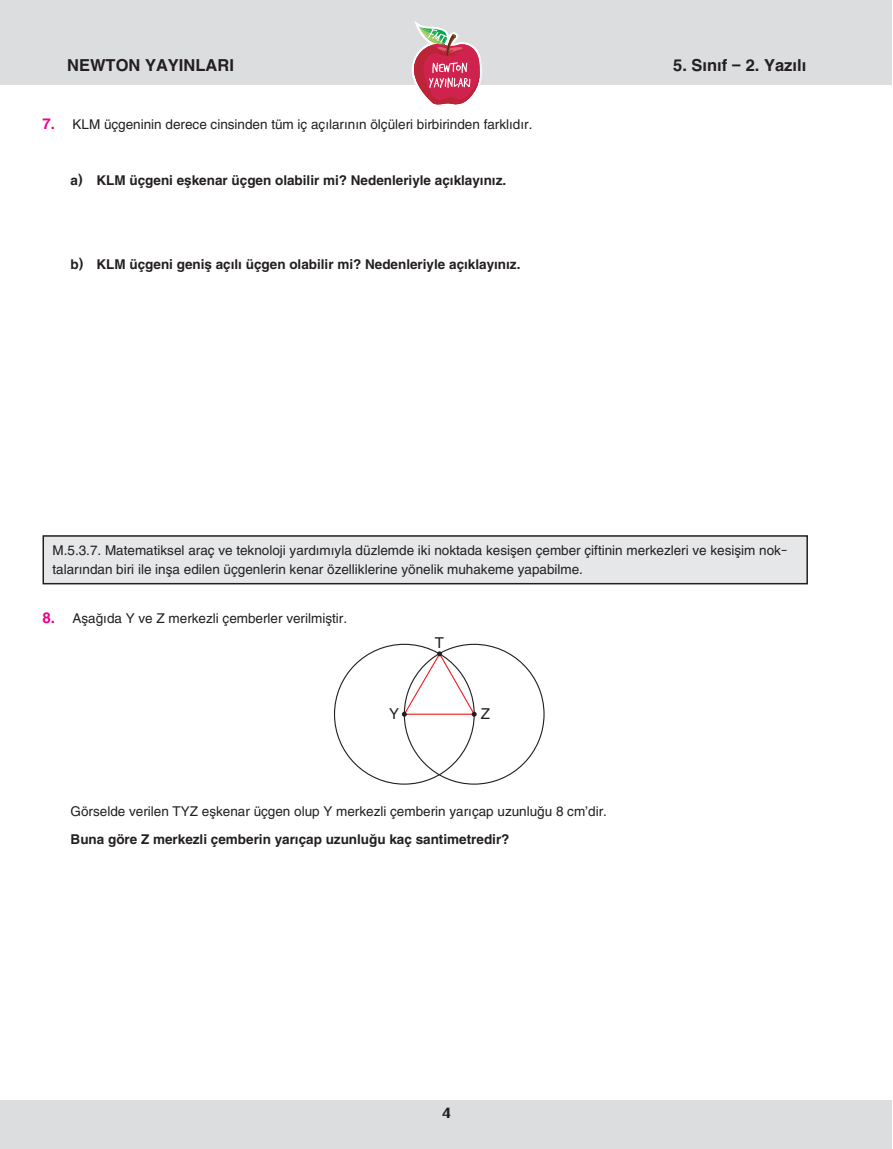
<style>
.page{position:relative;width:893px;height:1149px;background:#fff}
.page>*{position:absolute;margin:0;border:0;box-sizing:border-box;transform-origin:0 0}
.t1{font:700 16.5px "Helvetica BES";color:#231f20}
.t2{font:15px "Helvetica BES";color:#231f20}
.t3{font:700 15px "Dax";color:#231f20;scale:1.1 1}
.Tablo_ici{font:13.5px/19.5px "Helvetica BES";color:#231f20}
.soru_bold{font:700 13.5px "Helvetica BES";color:#231f20}
.soru_regular{font:13.5px "Helvetica BES";color:#231f20}
.s1{font-weight:700;font-size:15px;color:#ed028c}
</style>
<div class="page">
<div style="left:0;top:1099px;width:892px;height:49px;background:#dcdddf"></div>
<div style="left:0;top:0;width:892px;height:85px;background:#dcdddf"></div>
<svg style="left:412px;top:21px;width:70px;height:84px"></svg>
<div style="left:43px;top:536px;width:764px;height:47px;background:#e6e7e9"></div>
<div style="left:43px;top:535px;width:765px;height:49px;border:2px solid #231f20"></div>
<svg style="left:402px;top:651px;width:75px;height:65px"></svg>
<p class="t1" style="left:67px;top:52px;width:168px">NEWTON YAYINLARI</p>
<p class="t1" style="left:673px;top:52px;width:134px">5. Sınıf – 2. Yazılı</p>
<p class="Tablo_ici" style="left:43px;top:113px;width:491px"><span class="s1">7.</span> KLM üçgeninin derece cinsinden tüm iç açılarının ölçüleri birbirinden farklıdır.</p>
<p class="soru_bold" style="left:71px;top:170px;width:437px">a) KLM üçgeni eşkenar üçgen olabilir mi? Nedenleriyle açıklayınız.</p>
<p class="soru_bold" style="left:71px;top:254px;width:451px">b) KLM üçgeni geniş açılı üçgen olabilir mi? Nedenleriyle açıklayınız.</p>
<p class="Tablo_ici" style="left:53px;top:539px;width:736px">M.5.3.7. Matematiksel araç ve teknoloji yardımıyla düzlemde iki noktada kesişen çember çiftinin merkezleri ve kesişim nok&shy;talarından biri ile inşa edilen üçgenlerin kenar özelliklerine yönelik muhakeme yapabilme.</p>
<p class="Tablo_ici" style="left:43px;top:607px;width:306px"><span class="s1">8.</span> Aşağıda Y ve Z merkezli çemberler verilmiştir.</p>
<p class="t2" style="left:435px;top:630px;width:11px">T</p>
<p class="t2" style="left:389px;top:701px;width:12px">Y</p>
<p class="t2" style="left:481px;top:701px;width:11px">Z</p>
<p class="soru_regular" style="left:71px;top:800px;width:538px">Görselde verilen TYZ eşkenar üçgen olup Y merkezli çemberin yarıçap uzunluğu 8 cm’dir.</p>
<p class="soru_bold" style="left:71px;top:828px;width:440px">Buna göre Z merkezli çemberin yarıçap uzunluğu kaç santimetredir?</p>
<p class="t3" style="left:442px;top:1104px;width:10px">4</p>
</div>
